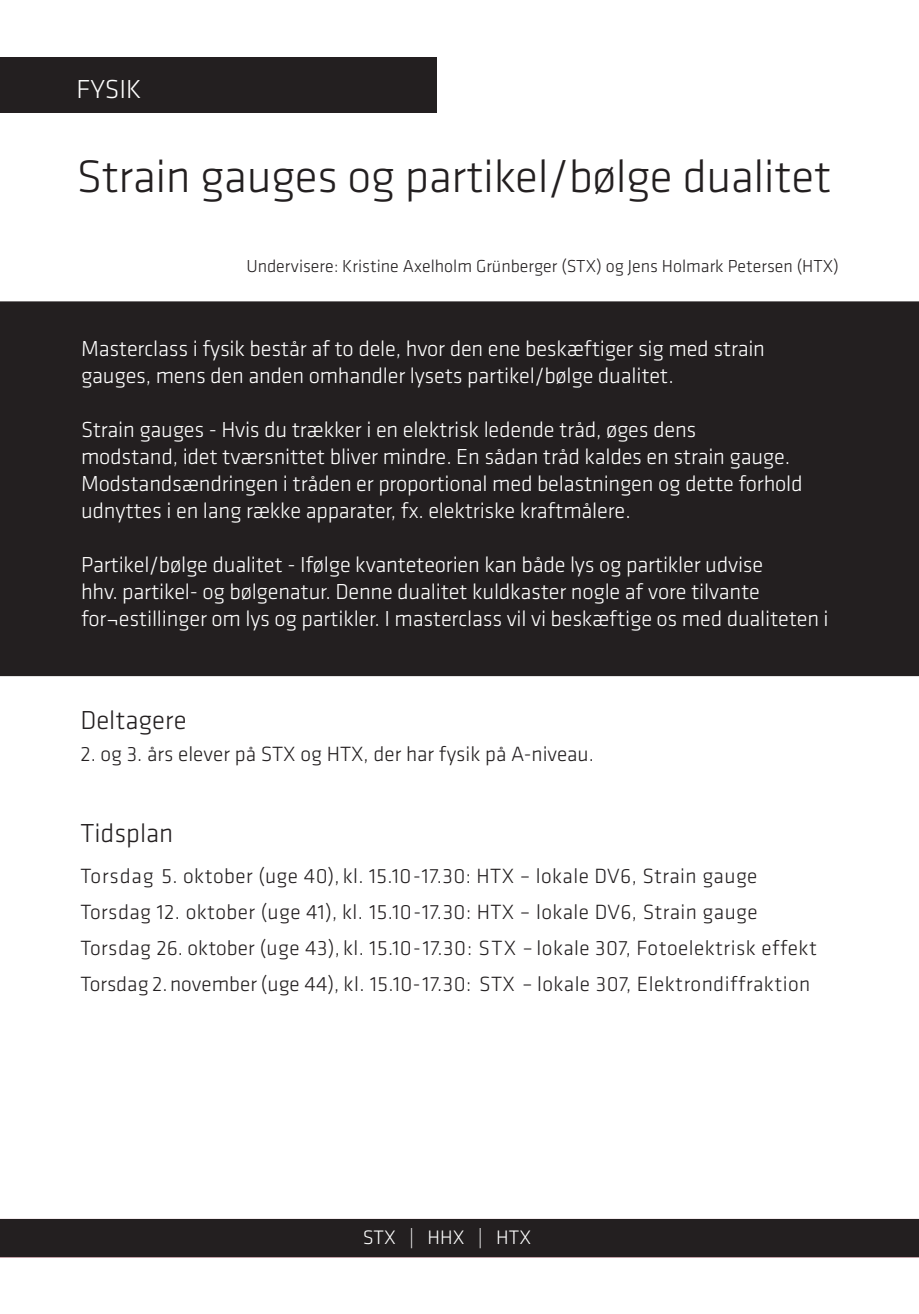
<style>
.page{position:relative;width:919px;height:1314px;background:#fff}
.page>*{position:absolute;margin:0;border:0;box-sizing:border-box;transform-origin:0 0}
.Overskrift{font:300 47.25px "Klavika";letter-spacing:-.01em;color:#231f20}
.Mellemrubrik{font:300 27px "Klavika";color:#231f20}
.Fag{font:300 27px "Klavika";color:#fff}
.Indhold_brød{font:300 22.5px/27px "Klavika";letter-spacing:-.01em;color:#fff}
.Brød{font:300 21.38px "Klavika";letter-spacing:.02em;color:#231f20}
.Brød-2{font:300 21.38px "Klavika";color:#231f20}
.t1{font:300 20.25px "Klavika";color:#fff}
.Brød-3{font:300 18px "Klavika";color:#231f20}
</style>
<div class="page">
<div style="left:0;top:301px;width:918px;height:375px;background:#231f20"></div>
<div style="left:0;top:57px;width:436px;height:56px;background:#231f20"></div>
<div style="left:0;top:1219px;width:918px;height:38px;background:#231f20"></div>
<p class="Fag" style="left:77px;top:74px;width:66px">FYSIK</p>
<p class="Overskrift" style="left:77px;top:150px;width:756px">Strain gauges og partikel/bølge dualitet</p>
<p class="Brød-3" style="left:246px;top:256px;width:594px">Undervisere: Kristine Axelholm Grünberger (STX) og Jens Holmark Petersen (HTX)</p>
<p class="Indhold_brød" style="left:81px;top:336px;width:685px">Masterclass i fysik består af to dele, hvor den ene beskæftiger sig med strain gauges, mens den anden omhandler lysets partikel/bølge dualitet.</p>
<p class="Indhold_brød" style="left:81px;top:417px;width:723px">Strain gauges - Hvis du trækker i en elektrisk ledende tråd, øges dens<br>modstand, idet tværsnittet bliver mindre. En sådan tråd kaldes en strain gauge.<br>Modstandsændringen i tråden er proportional med belastningen og dette forhold udnyttes i en lang række apparater, fx. elektriske kraftmålere.</p>
<p class="Indhold_brød" style="left:81px;top:552px;width:749px">Partikel/bølge dualitet - Ifølge kvanteteorien kan både lys og partikler udvise<br>hhv. partikel- og bølgenatur. Denne dualitet kuldkaster nogle af vore tilvante for¬estillinger om lys og partikler. I masterclass vil vi beskæftige os med dualiteten i</p>
<p class="Mellemrubrik" style="left:80px;top:706px;width:108px">Deltagere</p>
<p class="Brød-2" style="left:80px;top:743px;width:515px">2. og 3. års elever på STX og HTX, der har fysik på A-niveau.</p>
<p class="Mellemrubrik" style="left:80px;top:818px;width:94px">Tidsplan</p>
<p class="Brød" style="left:80px;top:864px;width:678px">Torsdag 5. oktober (uge 40), kl. 15.10-17.30: HTX – lokale DV6, Strain gauge</p>
<p class="Brød" style="left:80px;top:900px;width:678px">Torsdag 12. oktober (uge 41), kl. 15.10-17.30: HTX – lokale DV6, Strain gauge</p>
<p class="Brød" style="left:80px;top:936px;width:738px">Torsdag 26. oktober (uge 43), kl. 15.10-17.30: STX – lokale 307, Fotoelektrisk effekt</p>
<p class="Brød" style="left:80px;top:972px;width:731px">Torsdag 2. november (uge 44), kl. 15.10-17.30: STX – lokale 307, Elektrondiffraktion</p>
<p class="t1" style="left:362px;top:1226px;width:170px">STX | HHX | HTX</p>
</div>
